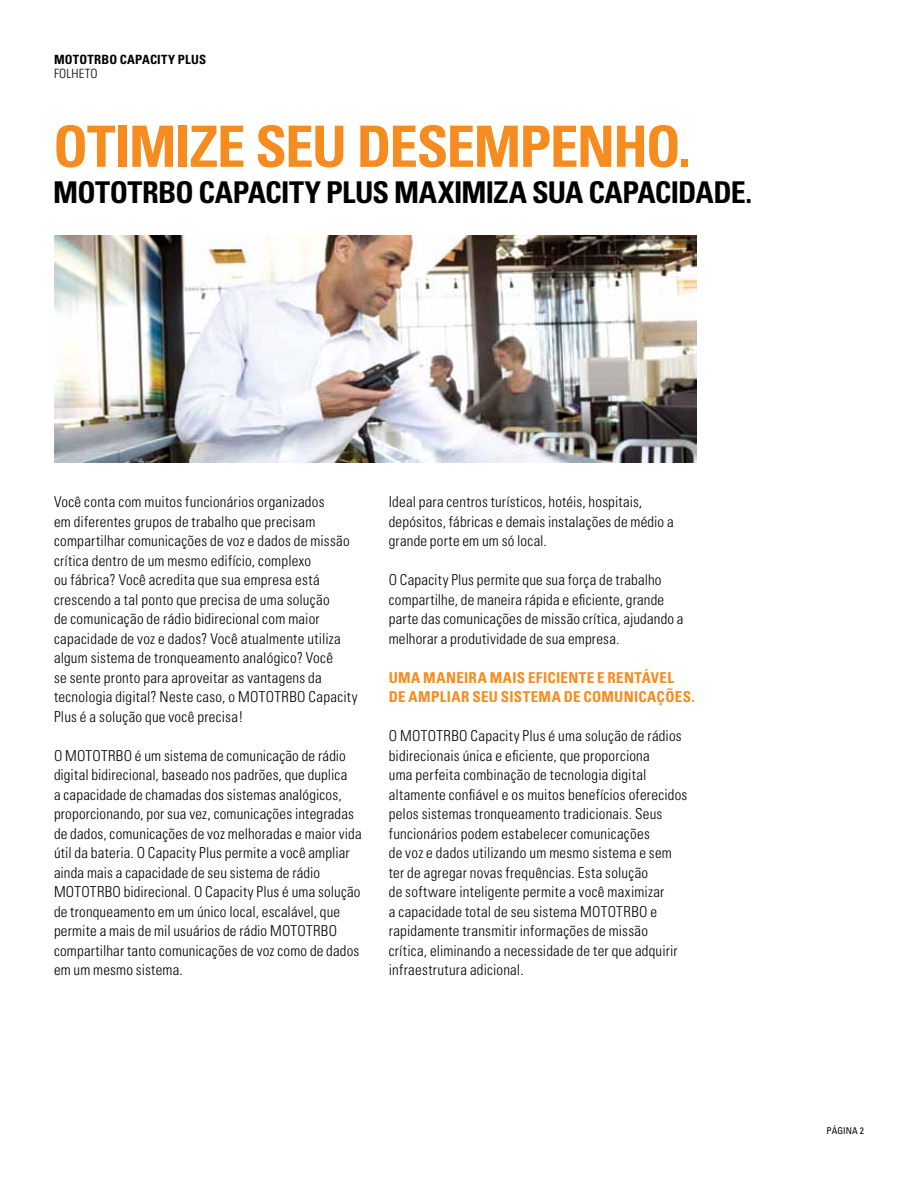
<style>
.page{position:relative;width:918px;height:1188px;background:#fff}
.page>*{position:absolute;margin:0;border:0;box-sizing:border-box;transform-origin:0 0}
.t1{font:700 condensed 57px "Univers";letter-spacing:-.025em;color:#f68b1f}
.t2{font:700 condensed 30px "Univers";letter-spacing:-.025em;color:#000}
.t3{font:300 condensed 15px/19.5px "Univers";letter-spacing:.015em;color:#000}
.t4{font:700 condensed 15px/19.5px "Univers";letter-spacing:.025em;color:#f68b1f}
.t5{font:700 condensed 12.75px "Univers";letter-spacing:.015em;color:#000}
.t6{font:300 condensed 12.75px "Univers";letter-spacing:.015em;color:#000}
.t7{font:condensed 9.3px "Univers";color:#000}
</style>
<div class="page">
<img style="left:54px;top:236px;width:643px;height:227px">
<p class="t5" style="left:54px;top:52px;width:132px">MOTOTRBO CAPACITY PLUS</p>
<p class="t6" style="left:54px;top:66px;width:45px">FOLHETO</p>
<h1 class="t1" style="left:53px;top:112px;width:639px">OTIMIZE SEU DESEMPENHO.</h1>
<h2 class="t2" style="left:53px;top:174px;width:289px">MOTOTRBO CAPACITY PLUS</h2>
<h2 class="t2" style="left:394px;top:174px;width:156px">MAXIMIZA SUA</h2>
<h2 class="t2" style="left:588px;top:174px;width:165px">CAPACIDADE.</h2>
<p class="t3" style="left:54px;top:492px;width:305px">Você conta com muitos funcionários organizados<br>em diferentes grupos de trabalho que precisam compartilhar comunicações de voz e dados de missão crítica dentro de um mesmo edifício, complexo<br>ou fábrica? Você acredita que sua empresa está crescendo a tal ponto que precisa de uma solução<br>de comunicação de rádio bidirecional com maior capacidade de voz e dados? Você atualmente utiliza algum sistema de tronqueamento analógico? Você<br>se sente pronto para aproveitar as vantagens da tecnologia digital? Neste caso, o MOTOTRBO Capacity Plus é a solução que você precisa!</p>
<p class="t3" style="left:54px;top:746px;width:309px">O MOTOTRBO é um sistema de comunicação de rádio digital bidirecional, baseado nos padrões, que duplica<br>a capacidade de chamadas dos sistemas analógicos, proporcionando, por sua vez, comunicações integradas de dados, comunicações de voz melhoradas e maior vida útil da bateria. O Capacity Plus permite a você ampliar ainda mais a capacidade de seu sistema de rádio MOTOTRBO bidirecional. O Capacity Plus é uma solução de tronqueamento em um único local, escalável, que permite a mais de mil usuários de rádio MOTOTRBO compartilhar tanto comunicações de voz como de dados em um mesmo sistema.</p>
<p class="t3" style="left:389px;top:492px;width:286px">Ideal para centros turísticos, hotéis, hospitais, depósitos, fábricas e demais instalações de médio a grande porte em um só local.</p>
<p class="t3" style="left:389px;top:570px;width:296px">O Capacity Plus permite que sua força de trabalho compartilhe, de maneira rápida e eficiente, grande parte das comunicações de missão crítica, ajudando a melhorar a produtividade de sua empresa.</p>
<p class="t4" style="left:389px;top:668px;width:286px">UMA MANEIRA MAIS EFICIENTE E RENTÁVEL<br>DE AMPLIA</p>
<p class="t4" style="left:461px;top:687px;width:48px">R SEU SIST</p>
<p class="t4" style="left:531px;top:687px;width:165px">EMA DE COMUNICAÇÕES.</p>
<p class="t3" style="left:389px;top:726px;width:300px">O MOTOTRBO Capacity Plus é uma solução de rádios bidirecionais única e eficiente, que proporciona<br>uma perfeita combinação de tecnologia digital altamente confiável e os muitos benefícios oferecidos pelos sistemas tronqueamento tradicionais. Seus funcionários podem estabelecer comunicações<br>de voz e dados utilizando um mesmo sistema e sem ter de agregar novas frequências. Esta solução<br>de software inteligente permite a você maximizar<br>a capacidade total de seu sistema MOTOTRBO e rapidamente transmitir informações de missão crítica, eliminando a necessidade de ter que adquirir infraestrutura adicional.</p>
<p class="t7" style="left:827px;top:1125px;width:39px">PÁGINA 2</p>
</div>
